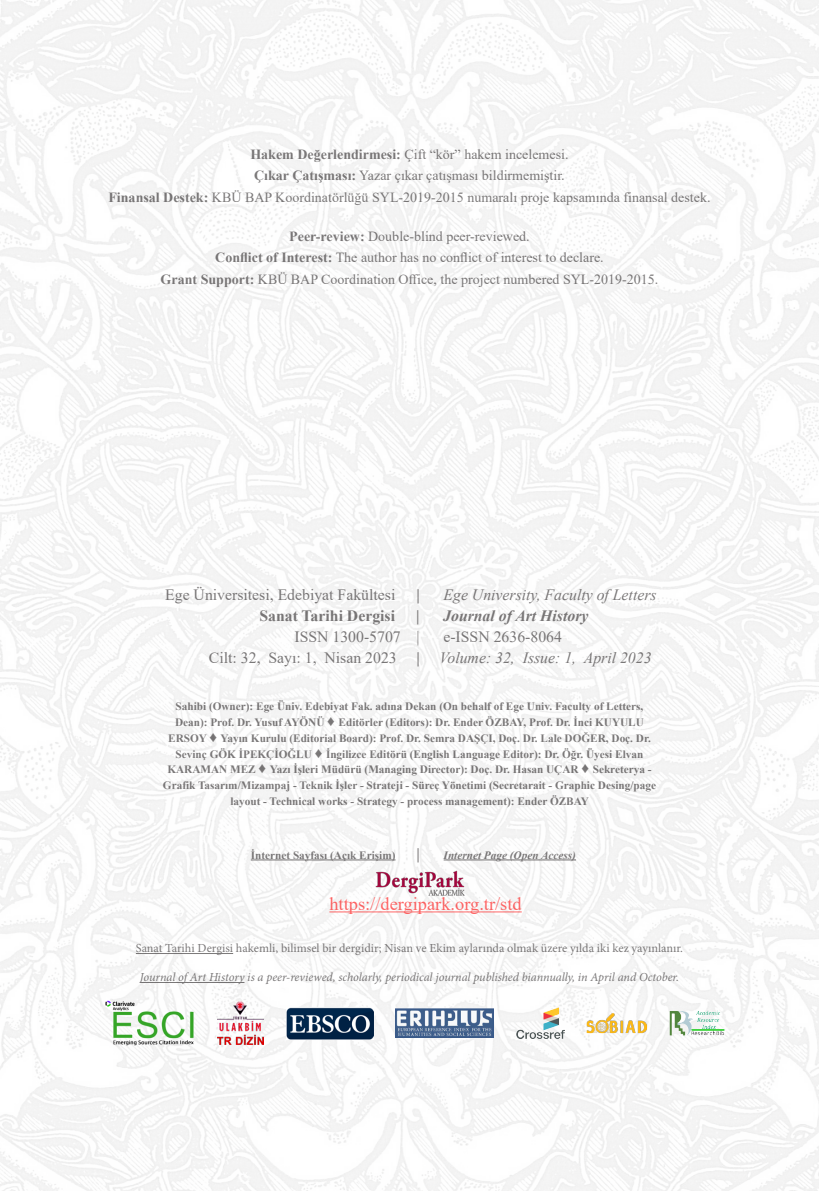
<style>
.page{position:relative;width:819px;height:1191px;background:#fff}
.page>*{position:absolute;margin:0;border:0;box-sizing:border-box;transform-origin:0 0}
.t1{font:18.38px "Times New Roman";color:#f00}
.t2{font:15.75px "Times New Roman";color:#231f20}
.t3{font:italic 15.75px "Times New Roman";color:#231f20}
.t4{font:700 15.75px "Times New Roman";color:#231f20}
.t5{font:italic 700 15.75px "Times New Roman";color:#231f20}
.t6{font:14px/21.7px "Times New Roman";color:#231f20;text-align:center}
.t7{font:italic 12.25px "Minion Pro";letter-spacing:-.005em;color:#231f20}
.t8{font:12.25px "Minion Pro";color:#231f20}
.t9{font:700 11.2px/15.8px "Times New Roman";color:#231f20;text-align:center}
.t10{font:italic 700 11.2px "Times New Roman";color:#231f20}
.s1{font-weight:700}
.s2{font-size:14.88px}
</style>
<div class="page">
<img style="left:0;top:0;width:819px;height:1191px">
<hr style="left:251px;top:859px;width:144px;height:1px;background:#231f20">
<hr style="left:443px;top:859px;width:133px;height:1px;background:#231f20">
<hr style="left:329px;top:911px;width:192px;height:1px;background:#f00">
<hr style="left:136px;top:953px;width:97px;height:1px;background:#231f20">
<hr style="left:140px;top:982px;width:104px;height:1px;background:#231f20">
<img style="left:586px;top:1009px;width:60px;height:27px">
<img style="left:668px;top:1009px;width:58px;height:28px">
<img style="left:373px;top:867px;width:93px;height:30px">
<img style="left:516px;top:1007px;width:48px;height:31px">
<img style="left:396px;top:1008px;width:98px;height:29px">
<img style="left:217px;top:1002px;width:46px;height:42px">
<img style="left:286px;top:1007px;width:88px;height:32px">
<img style="left:105px;top:1000px;width:89px;height:45px">
<p class="t6" style="left:108px;top:143px;width:603px"><span class="s1">Hakem Değerlendirmesi:</span> Çift “kör” hakem incelemesi.<br><span class="s1">Çıkar Çatışması:</span> Yazar çıkar çatışması bildirmemiştir.<br><span class="s1">Finansal Destek:</span> KBÜ BAP Koordinatörlüğü SYL-2019-2015 numaralı proje kapsamında finansal destek.</p>
<p class="t6" style="left:161px;top:225px;width:499px"><span class="s1">Peer-review:</span> Double-blind peer-reviewed.<br><span class="s1">Conflict of Interest:</span> The author has no conflict of interest to declare.<br><span class="s1">Grant Support:</span> KBÜ BAP Coordination Office, the project numbered SYL-2019-2015.</p>
<h2 class="t2" style="left:165px;top:584px;width:232px">Ege Üniversitesi, Edebiyat Fakültesi</h2>
<h2 class="t4" style="left:416px;top:583px;width:5px">|</h2>
<h2 class="t3" style="left:443px;top:584px;width:215px">Ege University, Faculty of Letters</h2>
<h2 class="t4" style="left:259px;top:604px;width:137px">Sanat Tarihi Dergisi</h2>
<h2 class="t4" style="left:416px;top:604px;width:5px">|</h2>
<h2 class="t5" style="left:443px;top:605px;width:147px">Journal of Art History</h2>
<h2 class="t2" style="left:294px;top:626px;width:127px">ISSN 1300-5707 |</h2>
<h2 class="t2" style="left:443px;top:626px;width:120px">e-ISSN 2636-8064</h2>
<h2 class="t2" style="left:209px;top:647px;width:212px">Cilt: 32, Sayı: 1, Nisan 2023 <span class="s1">|</span></h2>
<h2 class="t3" style="left:439px;top:647px;width:213px">Volume: 32, Issue: 1, April 2023</h2>
<p class="t9" style="left:163px;top:698px;width:494px">Sahibi (Owner): Ege Üniv. Edebiyat Fak. adına Dekan (On behalf of Ege Univ. Faculty of Letters, Dean): Prof. Dr. Yusuf AYÖNÜ <span class="s2">♦</span> Editörler (Editors): Dr. Ender ÖZBAY, Prof. Dr. İnci KUYULU ERSOY <span class="s2">♦</span> Yayın Kurulu (Editorial Board): Prof. Dr. Semra DAŞÇI, Doç. Dr. Lale DOĞER, Doç. Dr.<br>Sevinç GÖK İPEKÇİOĞLU <span class="s2">♦</span> İngilizce Editörü (English Language Editor): Dr. Öğr. Üyesi Elvan KARAMAN MEZ <span class="s2">♦</span> Yazı İşleri Müdürü (Managing Director): Doç. Dr. Hasan UÇAR <span class="s2">♦</span> Sekreterya - Grafik Tasarım/Mizampaj - Teknik İşler - Strateji - Süreç Yönetimi (Secretarait - Graphic Desing/page layout - Technical works - Strategy - process management): Ender ÖZBAY</p>
<p class="t9" style="left:251px;top:846px;width:146px">İnternet Sayfası (Açık Erişim)</p>
<h2 class="t4" style="left:416px;top:842px;width:5px">|</h2>
<p class="t10" style="left:443px;top:847px;width:134px">Internet Page (Open Access)</p>
<h1 class="t1" style="left:329px;top:890px;width:194px">https://dergipark.org.tr/std</h1>
<p class="t8" style="left:136px;top:940px;width:548px">Sanat Tarihi Dergisi hakemli, bilimsel bir dergidir; Nisan ve Ekim aylarında olmak üzere yılda iki kez yayınlanır.</p>
<p class="t7" style="left:140px;top:969px;width:540px">Journal of Art History is a peer-reviewed, scholarly, periodical journal published biannually, in April and October.</p>
</div>
